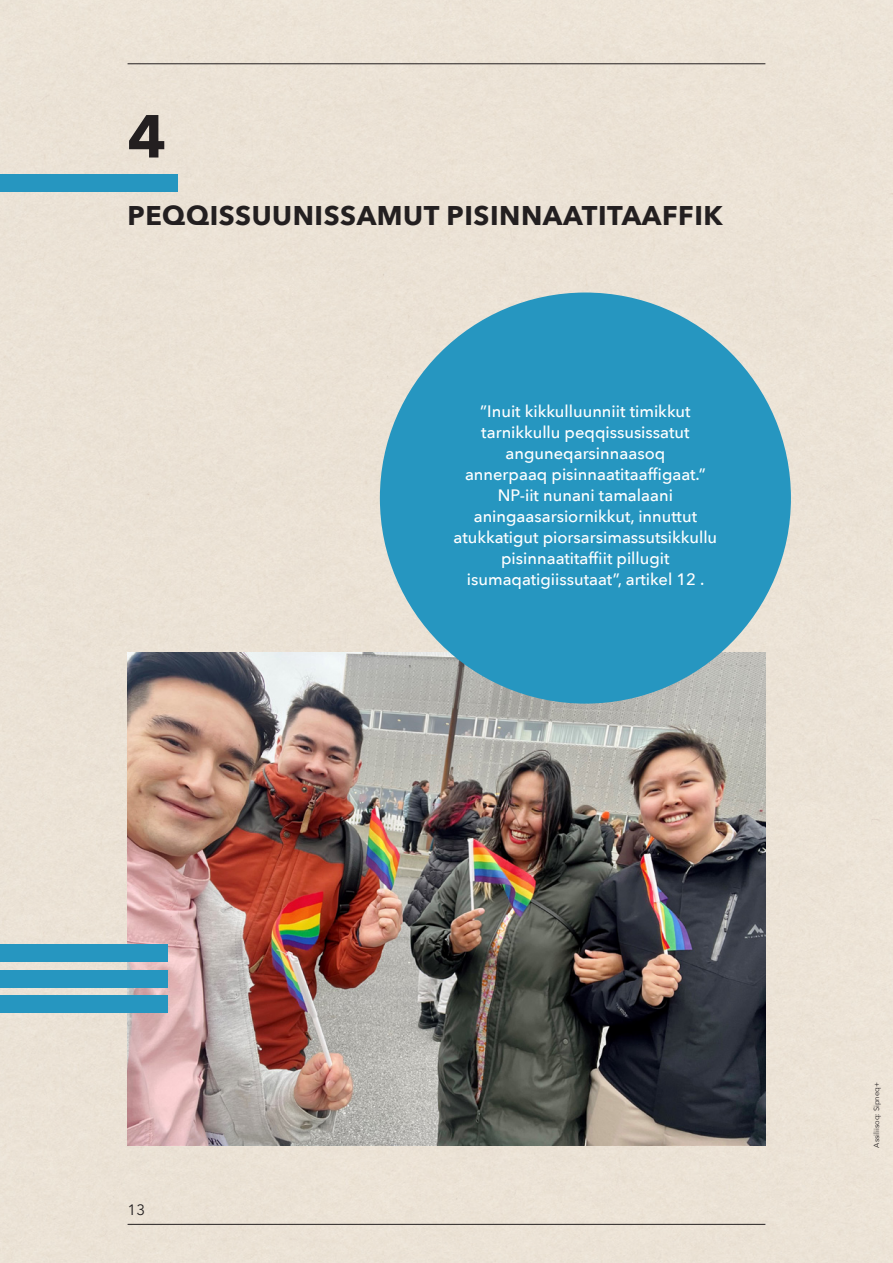
<style>
.page{position:relative;width:893px;height:1263px;background:#ebe2d6}
.page>*{position:absolute;margin:0;border:0;box-sizing:border-box;transform-origin:0 0}
.MR_1{font:700 60px "Avenir Next";color:#231f20}
.MR_1_over{font:700 27px "Avenir Next";letter-spacing:.02em;color:#231f20}
.t1{font:500 16.5px/21px "Avenir Next";color:#fff;text-align:center}
.t2{font:15px "Avenir Next";color:#231f20}
.t3{font:7.5px "Avenir Next";color:#231f20}
</style>
<div class="page">
<hr style="left:128px;top:63px;width:637px;height:1px;background:#231f20">
<hr style="left:128px;top:1224px;width:637px;height:1px;background:#231f20">
<div style="left:0;top:174px;width:177px;height:17px;background:#2696c0"></div>
<img style="left:128px;top:653px;width:637px;height:493px">
<div style="left:0;top:944px;width:168px;height:17px;background:#2696c0"></div>
<div style="left:0;top:970px;width:168px;height:17px;background:#2696c0"></div>
<div style="left:0;top:995px;width:168px;height:18px;background:#2696c0"></div>
<div style="left:380px;top:293px;width:411px;height:411px;background:#2696c0;border-radius:50%"></div>
<h2 class="MR_1" style="left:128px;top:85px;width:40px">4</h2>
<p class="MR_1_over" style="left:128px;top:192px;width:597px">PEQQISSUUNISSAMUT PISINNAATITAAFFIK</p>
<p class="t1" style="left:454px;top:400px;width:265px">”Inuit kikkulluunniit timikkut tarnikkullu peqqissusissatut anguneqarsinnaasoq<br>annerpaaq pisinnaatitaaffigaat.”<br>NP-iit nunani tamalaani aningaasarsiornikkut, innuttut atukkatigut piorsarsimassutsikkullu pisinnaatitaffiit pillugit isumaqatigiissutaat”, artikel 12 .</p>
<p class="t2" style="left:128px;top:1197px;width:19px">13</p>
<p class="t3" style="left:870px;top:1148px;width:67px;rotate:-90deg">Assiliisoq: Sipneq+</p>
</div>
